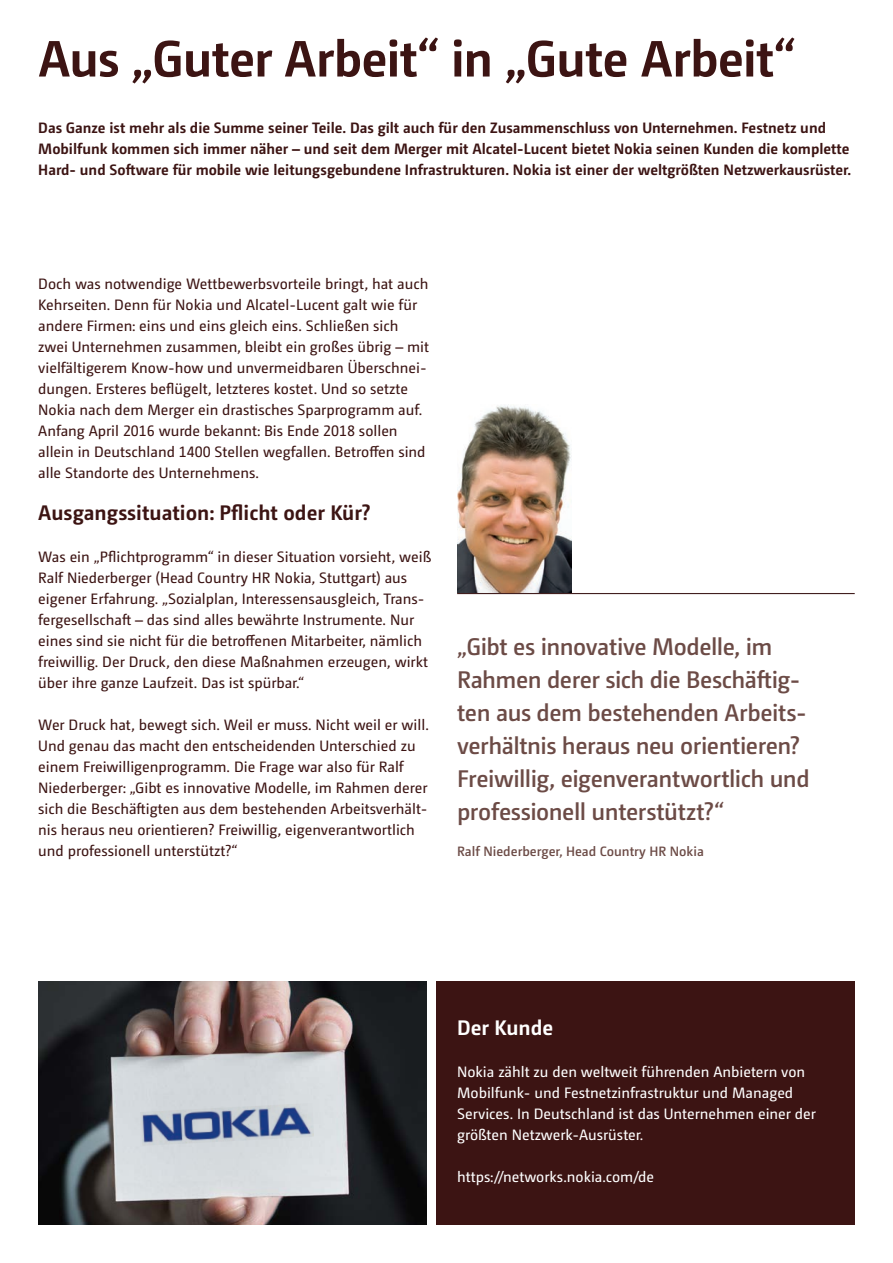
<style>
.page{position:relative;width:893px;height:1263px;background:#fff}
.page>*{position:absolute;margin:0;border:0;box-sizing:border-box;transform-origin:0 0}
.t1{font:700 51px "Camingo Dos Pro";letter-spacing:-.015em;color:#3c1413}
.t2{font:600 24px/33px "Camingo Dos Pro";letter-spacing:-.02em;color:#6c4b46}
.t3{font:700 21px "Camingo Dos Pro";color:#3c1413}
.t4{font:700 21px "Camingo Dos Pro";color:#fff}
.t5{font:15px/21px "Camingo Dos Pro";color:#3c1413}
.t6{font:700 15px/21px "Camingo Dos Pro";color:#3c1413}
.t7{font:15px/21px "Camingo Dos Pro";color:#fff}
.t8{font:600 13.5px "Camingo Dos Pro";color:#6c4b46}
</style>
<div class="page">
<div style="left:436px;top:981px;width:419px;height:244px;background:#3c1413"></div>
<img style="left:38px;top:981px;width:389px;height:244px">
<img style="left:140px;top:1103px;width:174px;height:43px">
<img style="left:457px;top:405px;width:115px;height:188px">
<hr style="left:457px;top:593px;width:398px;height:1px;background:#421f1f">
<p class="t1" style="left:38px;top:28px;width:758px">Aus „Guter Arbeit“ in „Gute Arbeit“</p>
<p class="t6" style="left:38px;top:117px;width:815px">Das Ganze ist mehr als die Summe seiner Teile. Das gilt auch für den Zusammenschluss von Unternehmen. Festnetz und<br>Mobilfunk kommen sich immer näher – und seit dem Merger mit Alcatel-Lucent bietet Nokia seinen Kunden die komplette<br>Hard- und Software für mobile wie leitungsgebundene Infrastrukturen. Nokia ist einer der weltgrößten Netzwerkausrüster.</p>
<p class="t5" style="left:38px;top:273px;width:392px">Doch was notwendige Wettbewerbsvorteile bringt, hat auch Kehrseiten. Denn für Nokia und Alcatel-Lucent galt wie für andere Firmen: eins und eins gleich eins. Schließen sich zwei Unternehmen zusammen, bleibt ein großes übrig – mit vielfältigerem Know-how und unvermeidbaren Überschnei&shy;dungen. Ersteres beflügelt, letzteres kostet. Und so setzte Nokia nach dem Merger ein drastisches Sparprogramm auf.<br>Anfang April 2016 wurde bekannt: Bis Ende 2018 sollen allein in Deutschland 1400 Stellen wegfallen. Betroffen sind alle Standorte des Unternehmens.</p>
<p class="t3" style="left:38px;top:500px;width:334px">Ausgangssituation: Pflicht oder Kür?</p>
<p class="t5" style="left:38px;top:546px;width:394px">Was ein „Pflichtprogramm“ in dieser Situation vorsieht, weiß Ralf Niederberger (Head Country HR Nokia, Stuttgart) aus eigener Erfahrung. „Sozialplan, Interessensausgleich, Trans&shy;fergesellschaft – das sind alles bewährte Instrumente. Nur eines sind sie nicht für die betroffenen Mitarbeiter, nämlich freiwillig. Der Druck, den diese Maßnahmen erzeugen, wirkt über ihre ganze Laufzeit. Das ist spürbar.“</p>
<p class="t5" style="left:38px;top:714px;width:392px">Wer Druck hat, bewegt sich. Weil er muss. Nicht weil er will.<br>Und genau das macht den entscheidenden Unterschied zu einem Freiwilligenprogramm. Die Frage war also für Ralf Niederberger: „Gibt es innovative Modelle, im Rahmen derer sich die Beschäftigten aus dem bestehenden Arbeitsverhält&shy;nis heraus neu orientieren? Freiwillig, eigenverantwortlich und professionell unterstützt?“</p>
<p class="t2" style="left:457px;top:630px;width:354px">„Gibt es innovative Modelle, im Rahmen derer sich die Beschäftig&shy;ten aus dem bestehenden Arbeits&shy;verhältnis heraus neu orientieren?<br>Freiwillig, eigenverantwortlich und professionell unterstützt?“</p>
<p class="t8" style="left:457px;top:843px;width:248px">Ralf Niederberger, Head Country HR Nokia</p>
<p class="t4" style="left:457px;top:1015px;width:98px">Der Kunde</p>
<p class="t7" style="left:457px;top:1061px;width:360px">Nokia zählt zu den weltweit führenden Anbietern von Mobilfunk- und Festnetzinfrastruktur und Managed Services. In Deutschland ist das Unternehmen einer der größten Netzwerk-Ausrüster.</p>
<p class="t7" style="left:457px;top:1166px;width:199px">https://networks.nokia.com/de</p>
</div>
